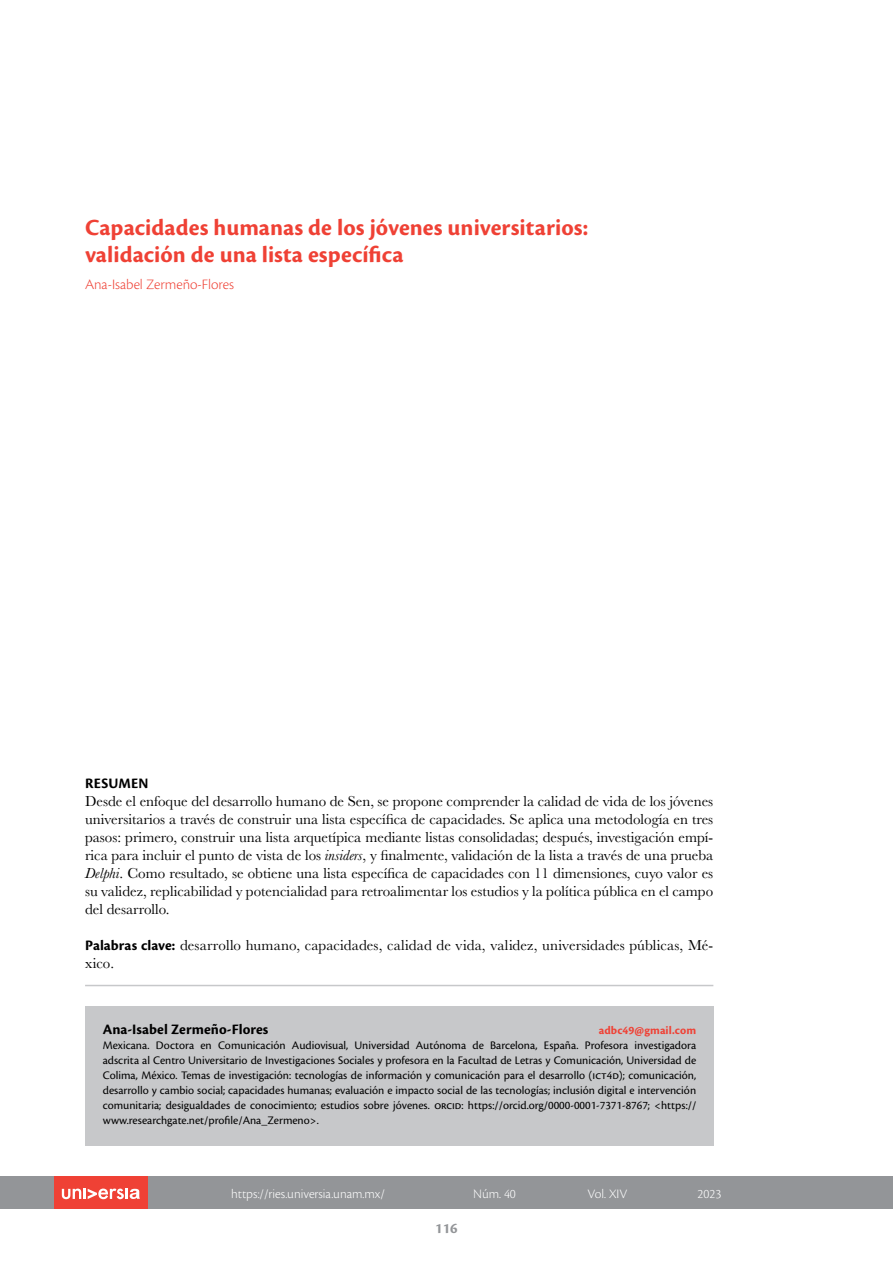
<style>
.page{position:relative;width:893px;height:1263px;background:#fff}
.page>*{position:absolute;margin:0;border:0;box-sizing:border-box;transform-origin:0 0}
.t1{font:700 24px/27px "Cronos Pro";letter-spacing:.005em;color:#ef4135}
.t2{font:15px/18px "Baskerville";color:#000;text-align:justify}
.t3{font:700 15px "Cronos Pro";letter-spacing:.005em;color:#000}
.t4{font:300 15px "Cronos Pro";letter-spacing:-.005em;color:#ef4135}
.t5{font:700 15px "Cronos Pro";color:#939598}
.t6{font:300 13.5px "Cronos Pro";color:#fff}
.t7{font:12px/15px "Cronos Pro";color:#000;text-align:justify}
.t8{font:700 12px "Cronos Pro";letter-spacing:.01em;color:#ef4135}
.s1{font-style:italic}
.s2{font-family:"Cronos Pro";font-weight:700}
</style>
<div class="page">
<div style="left:85px;top:1006px;width:628px;height:139px;background:#c7c8ca"></div>
<hr style="left:85px;top:985px;width:628px;height:1px;background:#c7c8ca">
<div style="left:0;top:1177px;width:893px;height:32px;background:#939598"></div>
<div style="left:54px;top:1177px;width:94px;height:32px;background:#ef4135"></div>
<svg style="left:62px;top:1188px;width:78px;height:11px"></svg>
<h1 class="t1" style="left:85px;top:214px;width:505px">Capacidades humanas de los jóvenes universitarios: validación de una lista específica</h1>
<p class="t4" style="left:85px;top:275px;width:151px">Ana-Isabel Zermeño-Flores</p>
<p class="t3" style="left:85px;top:775px;width:65px">RESUMEN</p>
<p class="t2" style="left:85px;top:793px;width:630px">Desde el enfoque del desarrollo humano de Sen, se propone comprender la calidad de vida de los jóvenes universitarios a través de construir una lista específica de capacidades. Se aplica una metodología en tres pasos: primero, construir una lista arquetípica mediante listas consolidadas; después, investigación empí&shy;rica para incluir el punto de vista de los <span class="s1">insiders</span>, y finalmente, validación de la lista a través de una prueba <span class="s1">Delphi</span>. Como resultado, se obtiene una lista específica de capacidades con 11 dimensiones, cuyo valor es su validez, replicabilidad y potencialidad para retroalimentar los estudios y la política pública en el campo del desarrollo.</p>
<p class="t2" style="left:85px;top:937px;width:630px"><span class="s2">Palabras clave:</span> desarrollo humano, capacidades, calidad de vida, validez, universidades públicas, Mé&shy;xico.</p>
<p class="t3" style="left:103px;top:1021px;width:167px">Ana-Isabel Zermeño-Flores</p>
<p class="t8" style="left:599px;top:1024px;width:99px">adbc49@gmail.com</p>
<p class="t7" style="left:103px;top:1038px;width:595px">Mexicana. Doctora en Comunicación Audiovisual, Universidad Autónoma de Barcelona, España. Profesora investigadora adscrita al Centro Universitario de Investigaciones Sociales y profesora en la Facultad de Letras y Comunicación, Universidad de Colima, México. Temas de investigación: tecnologías de información y comunicación para el desarrollo (ict4d); comunicación, desarrollo y cambio social; capacidades humanas; evaluación e impacto social de las tecnologías; inclusión digital e intervención comunitaria; desigualdades de conocimiento; estudios sobre jóvenes. orcid: https://orcid.org/0000-0001-7371-8767; &lt;https:// www.researchgate.net/profile/Ana_Zermeno&gt;.</p>
<p class="t6" style="left:231px;top:1186px;width:155px">https://ries.universia.unam.mx/</p>
<p class="t6" style="left:473px;top:1186px;width:44px">Núm. 40</p>
<p class="t6" style="left:587px;top:1186px;width:41px">Vol. XIV</p>
<p class="t6" style="left:698px;top:1186px;width:25px">2023</p>
<p class="t5" style="left:435px;top:1220px;width:24px">116</p>
</div>
